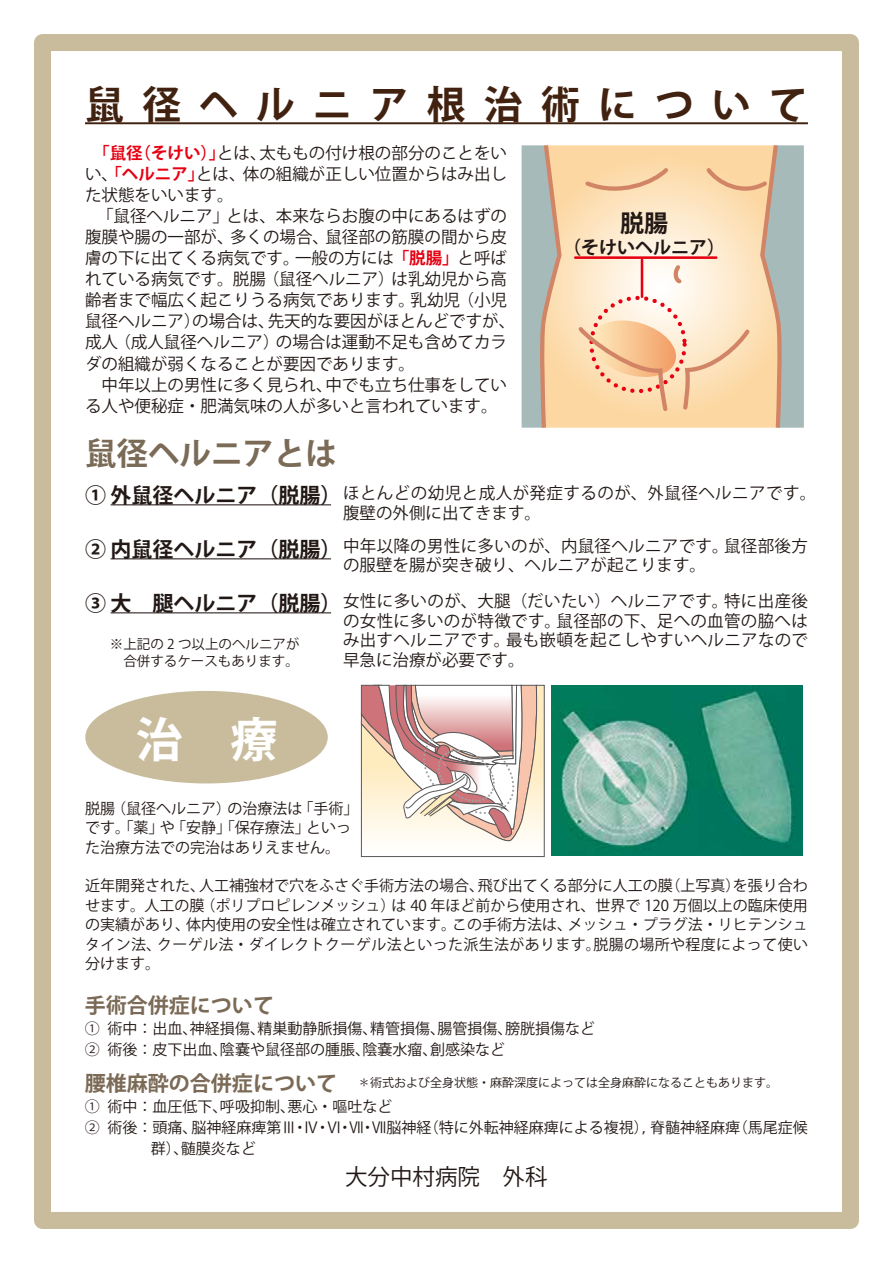
<style>
.page{position:relative;width:893px;height:1263px;background:#fff}
.page>*{position:absolute;margin:0;border:0;box-sizing:border-box;transform-origin:0 0}
.t1{font:700 47.1px "Koz Go Pr 6 N";color:#fff}
.t2{font:700 39px "Koz Go Pr 6 N";letter-spacing:.46em;color:#41210f}
.t3{font:700 31.5px "Koz Go Pr 6 N";color:#7a6a56}
.t4{font:700 24px "Koz Go Pr 6 N";color:#221815}
.t5{font:22.5px "Koz Go Pr 6 N";color:#221815}
.t6{font:700 21px "Koz Go Pr 6 N";color:#221815}
.t7{font:700 21px "Koz Go Pr 6 N";color:#7a6a56}
.t8{font:700 18px "Koz Go Pr 6 N";color:#221815}
.t9{font:16.5px/21px "Koz Go Pr 6 N";color:#221815;text-align:justify}
.t10{font:16.5px/19.5px "Koz Go Pr 6 N";letter-spacing:.02em;color:#221815}
.t11{font:16.5px/19.5px "Koz Go Pr 6 N";letter-spacing:.03em;color:#221815}
.t12{font:15px/19.5px "Koz Go Pr 6 N";color:#221815}
.t13{font:13.5px/16.5px "Koz Go Pr 6 N";color:#221815;text-align:right}
.t14{font:12px "Koz Go Pr 6 N";color:#221815}
.s1{font-weight:700;color:#e60012}
.s2{font-weight:700;font-size:21px;color:#7a6a56}
</style>
<div class="page">
<div style="left:34px;top:34px;width:825px;height:1195px;border:17px solid #c9bc9c"></div>
<hr style="left:85px;top:122px;width:723px;height:2px;background:#41210f">
<hr style="left:111px;top:504px;width:220px;height:1px;background:#221815">
<hr style="left:111px;top:558px;width:220px;height:1px;background:#221815">
<hr style="left:111px;top:612px;width:220px;height:1px;background:#221815">
<div style="left:85px;top:691px;width:243px;height:92px;background:#c9bc9c;border-radius:50%"></div>
<svg style="left:564px;top:145px;width:11px;height:283px;background:#fcdcad"></svg>
<svg style="left:522px;top:145px;width:42px;height:283px;background:#c5beab"></svg>
<svg style="left:575px;top:145px;width:229px;height:283px;background:#efd6b5"></svg>
<hr style="left:575px;top:256px;width:141px;height:3px;background:#e60012">
<hr style="left:641px;top:260px;width:2px;height:37px;background:#e60012">
<svg style="left:361px;top:684px;width:184px;height:173px"></svg>
<img style="left:552px;top:685px;width:250px;height:170px">
<h2 class="t2" style="left:85px;top:83px;width:724px">鼠径ヘルニア根治術について</h2>
<p class="t9" style="left:85px;top:143px;width:423px;text-indent:8px"><span class="s1">「鼠径（そけい）」</span>とは、太ももの付け根の部分のことをいい、<span class="s1">「ヘルニア」</span>とは、体の組織が正しい位置からはみ出した状態をいいます。</p>
<p class="t9" style="left:85px;top:206px;width:432px;text-align:left;text-indent:12px">「鼠径ヘルニア」とは、本来ならお腹の中にあるはずの腹膜や腸の一部が、多くの場合、鼠径部の筋膜の間から皮膚の下に出てくる病気です。一般の方には<span class="s1">「脱腸」</span>と呼ばれている病気です。脱腸（鼠径ヘルニア）は乳幼児から高齢者まで幅広く起こりうる病気であります。乳幼児（小児鼠径ヘルニア）の場合は、先天的な要因がほとんどですが、成人（成人鼠径ヘルニア）の場合は運動不足も含めてカラダの組織が弱くなることが要因であります。</p>
<p class="t9" style="left:85px;top:374px;width:423px;text-indent:16px">中年以上の男性に多く見られ、中でも立ち仕事をしている人や便秘症・肥満気味の人が多いと言われています。</p>
<h3 class="t3" style="left:85px;top:436px;width:253px">鼠径ヘルニアとは</h3>
<p class="t6" style="left:85px;top:483px;width:258px">① 外鼠径ヘルニア（脱腸）</p>
<p class="t6" style="left:85px;top:537px;width:258px">② 内鼠径ヘルニア（脱腸）</p>
<p class="t6" style="left:85px;top:591px;width:258px">③ 大　腿ヘルニア（脱腸）</p>
<h3 class="t4" style="left:620px;top:210px;width:49px">脱腸</h3>
<p class="t8" style="left:563px;top:237px;width:163px">（そけいヘルニア）</p>
<p class="t11" style="left:343px;top:484px;width:475px">ほとんどの幼児と成人が発症するのが、外鼠径ヘルニアです。腹壁の外側に出てきます。</p>
<p class="t10" style="left:343px;top:536px;width:466px">中年以降の男性に多いのが、内鼠径ヘルニアです。鼠径部後方の服壁を腸が突き破り、ヘルニアが起こります。</p>
<p class="t9" style="left:343px;top:592px;width:467px;line-height:19.5px">女性に多いのが、大腿（だいたい）ヘルニアです。特に出産後の女性に多いのが特徴です。鼠径部の下、足への血管の脇へはみ出すヘルニアです。最も嵌頓を起こしやすいヘルニアなので早急に治療が必要です。</p>
<p class="t13" style="left:110px;top:636px;width:191px">※上記の 2 つ以上のヘルニアが合併するケースもあります。</p>
<h1 class="t1" style="left:136px;top:713px;width:143px">治　療</h1>
<p class="t12" style="left:85px;top:799px;width:275px">脱腸（鼠径ヘルニア）の治療法は「手術」です。「薬」や「安静」「保存療法」といった治療方法での完治はありえません。</p>
<p class="t12" style="left:85px;top:876px;width:724px;text-align:justify">近年開発された、人工補強材で穴をふさぐ手術方法の場合、飛び出てくる部分に人工の膜（上写真）を張り合わせます。人工の膜（ポリプロピレンメッシュ）は 40 年ほど前から使用され、世界で 120 万個以上の臨床使用の実績があり、体内使用の安全性は確立されています。この手術方法は、メッシュ・プラグ法・リヒテンシュタイン法、クーゲル法・ダイレクトクーゲル法といった派生法があります。脱腸の場所や程度によって使い分けます。</p>
<p class="t7" style="left:85px;top:993px;width:190px">手術合併症について</p>
<p class="t12" style="left:85px;top:1018px;width:511px;line-height:21px">① 術中：出血、神経損傷、精巣動静脈損傷、精管損傷、腸管損傷、膀胱損傷など<br>② 術後：皮下出血、陰嚢や鼠径部の腫脹、陰嚢水瘤、創感染など</p>
<p class="t14" style="left:85px;top:1076px;width:695px"><span class="s2">腰椎麻酔の合併症について　</span>＊術式および全身状態・麻酔深度によっては全身麻酔になることもあります。</p>
<p class="t12" style="left:85px;top:1097px;width:309px">① 術中：血圧低下、呼吸抑制、悪心・嘔吐など</p>
<p class="t12" style="left:85px;top:1118px;width:724px">② 術後：頭痛、脳神経麻痺第Ⅲ・Ⅳ・Ⅵ・Ⅶ・Ⅶ脳神経（特に外転神経麻痺による複視），脊髄神経麻痺（馬尾症候</p>
<p class="t12" style="left:151px;top:1139px;width:106px">群）、髄膜炎など</p>
<h3 class="t5" style="left:345px;top:1164px;width:204px">大分中村病院　外科</h3>
</div>
